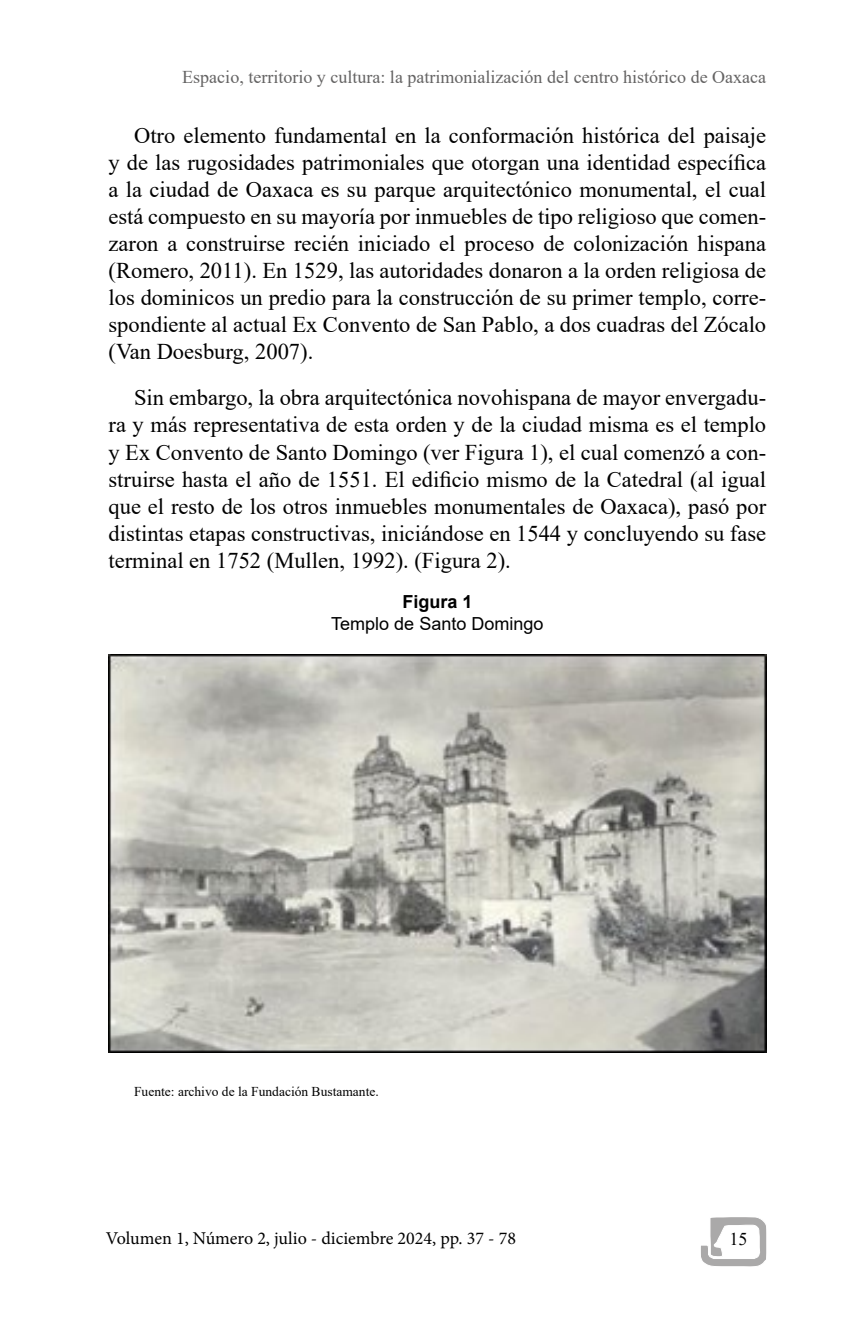
<style>
.page{position:relative;width:862px;height:1340px;background:#fff}
.page>*{position:absolute;margin:0;border:0;box-sizing:border-box;transform-origin:0 0}
.a_texto_base{font:22.5px/27px "Times New Roman";color:#000;text-align:justify}
.t1{font:18px "Times New Roman";color:#646363}
.t2{font:18px "Minion Pro";color:#000}
.a_titulo_elementos_graficos{font:18px/21.6px "Arial";color:#000;text-align:center}
.t3{font:18px "Times New Roman";color:#000}
.a_fuente_elementos_graficos{font:13.5px "Times New Roman";color:#000}
.s1{font-weight:700}
</style>
<div class="page">
<img style="left:108px;top:654px;width:657px;height:398px">
<svg style="left:701px;top:1217px;width:64px;height:49px"></svg>
<p class="t1" style="left:182px;top:65px;width:585px">Espacio, territorio y cultura: la patrimonialización del centro histórico de Oaxaca</p>
<p class="a_texto_base" style="left:108px;top:121px;width:658px;text-indent:26px">Otro elemento fundamental en la conformación histórica del paisaje y de las rugosidades patrimoniales que otorgan una identidad específica a la ciudad de Oaxaca es su parque arquitectónico monumental, el cual está compuesto en su mayoría por inmuebles de tipo religioso que comen&shy;zaron a construirse recién iniciado el proceso de colonización hispana (Romero, 2011). En 1529, las autoridades donaron a la orden religiosa de los dominicos un predio para la construcción de su primer templo, corre&shy;spondiente al actual Ex Convento de San Pablo, a dos cuadras del Zócalo (Van Doesburg, 2007).</p>
<p class="a_texto_base" style="left:108px;top:384px;width:658px;text-indent:26px">Sin embargo, la obra arquitectónica novohispana de mayor envergadu&shy;ra y más representativa de esta orden y de la ciudad misma es el templo y Ex Convento de Santo Domingo (ver Figura 1), el cual comenzó a con&shy;struirse hasta el año de 1551. El edificio mismo de la Catedral (al igual que el resto de los otros inmuebles monumentales de Oaxaca), pasó por distintas etapas constructivas, iniciándose en 1544 y concluyendo su fase terminal en 1752 (Mullen, 1992). (Figura 2).</p>
<p class="a_titulo_elementos_graficos" style="left:331px;top:591px;width:214px"><span class="s1">Figura 1<br></span>Templo de Santo Domingo</p>
<p class="a_fuente_elementos_graficos" style="left:134px;top:1081px;width:246px">Fuente: archivo de la Fundación Bustamante.</p>
<p class="t2" style="left:106px;top:1225px;width:411px">Volumen 1, Número 2, julio - diciembre 2024, pp. 37 - 78</p>
<p class="t3" style="left:729px;top:1226px;width:19px">15</p>
</div>
